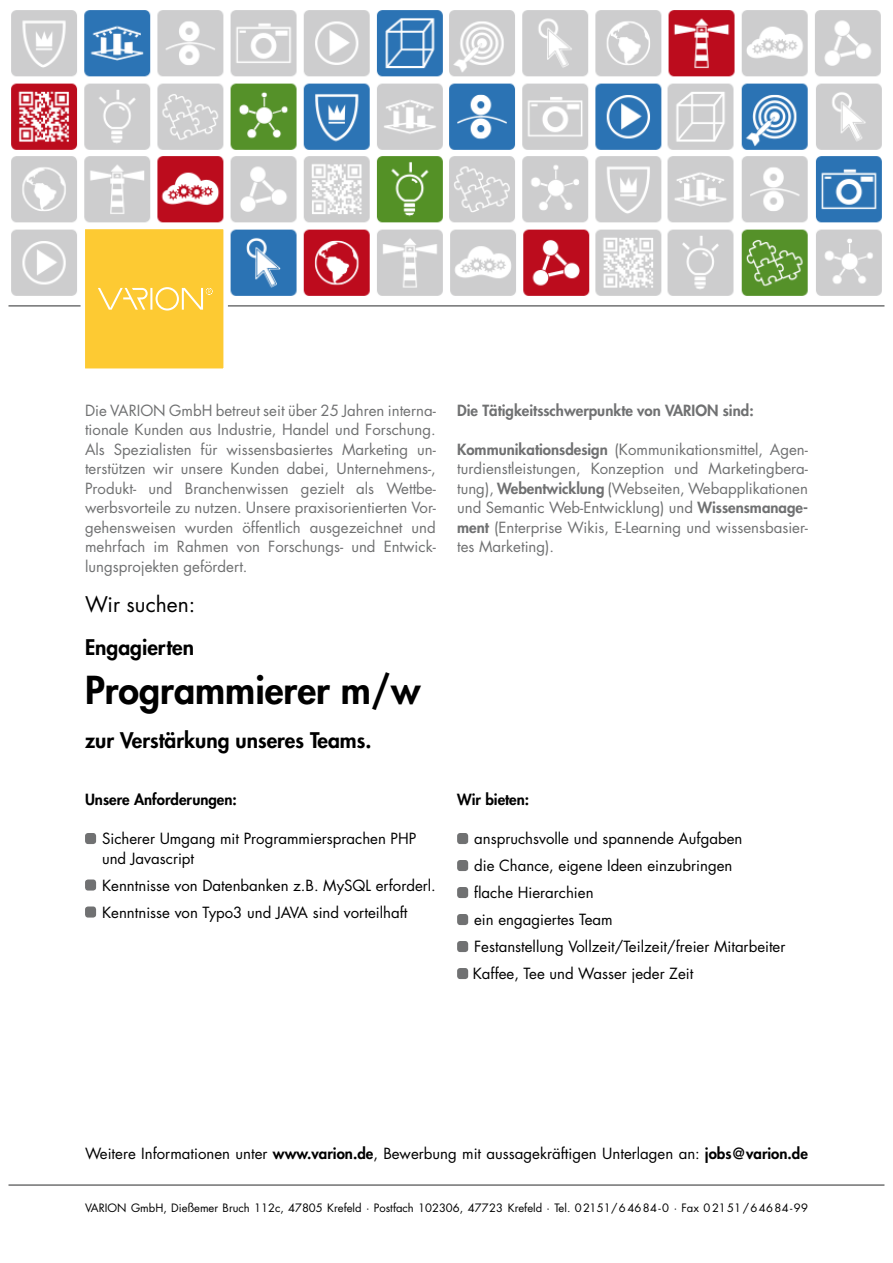
<style>
.page{position:relative;width:893px;height:1263px;background:#fff}
.page>*{position:absolute;margin:0;border:0;box-sizing:border-box;transform-origin:0 0}
.t1{font:800 37.5px "Futura LT";color:#000}
.t2{font:800 21px "Futura LT";color:#000}
.t3{font:21px "Futura LT";color:#000}
.t4{font:15px/19.5px "Futura LT";color:#707172;text-align:justify}
.t5{font:15px/27px "Futura LT";color:#000}
.t6{font:800 15px "Futura LT";color:#707172}
.t7{font:800 15px "Futura LT";color:#000}
.t8{font:11.25px "Futura LT";color:#000}
.s1{font-weight:800}
</style>
<div class="page">
<hr style="left:9px;top:305px;width:875px;height:2px;background:#707172">
<img style="left:11px;top:10px;width:871px;height:286px">
<hr style="left:9px;top:1184px;width:875px;height:2px;background:#707172">
<div style="left:85px;top:833px;width:11px;height:11px;background:#707172;border-radius:3px"></div>
<div style="left:85px;top:879px;width:11px;height:11px;background:#707172;border-radius:3px"></div>
<div style="left:85px;top:906px;width:11px;height:11px;background:#707172;border-radius:3px"></div>
<div style="left:457px;top:833px;width:11px;height:11px;background:#707172;border-radius:3px"></div>
<div style="left:457px;top:860px;width:11px;height:11px;background:#707172;border-radius:3px"></div>
<div style="left:457px;top:887px;width:11px;height:11px;background:#707172;border-radius:3px"></div>
<div style="left:457px;top:914px;width:11px;height:11px;background:#707172;border-radius:3px"></div>
<div style="left:457px;top:941px;width:11px;height:11px;background:#707172;border-radius:3px"></div>
<div style="left:457px;top:968px;width:11px;height:11px;background:#707172;border-radius:3px"></div>
<svg style="left:78px;top:222px;width:152px;height:147px;background:#fdd254"></svg>
<p class="t4" style="left:85px;top:400px;width:352px">Die VARION GmbH betreut seit über 25 Jahren interna&shy;tionale Kunden aus Industrie, Handel und Forschung.<br>Als Spezialisten für wissensbasiertes Marketing un&shy;terstützen wir unsere Kunden dabei, Unternehmens-, Produkt- und Branchenwissen gezielt als Wettbe&shy;werbsvorteile zu nutzen. Unsere praxisorientierten Vor&shy;gehensweisen wurden öffentlich ausgezeichnet und mehrfach im Rahmen von Forschungs- und Entwick&shy;lungsprojekten gefördert.</p>
<p class="t6" style="left:457px;top:400px;width:298px">Die Tätigkeitsschwerpunkte von VARION sind:</p>
<p class="t4" style="left:457px;top:440px;width:352px"><span class="s1">Kommunikationsdesign</span> (Kommunikationsmittel, Agen&shy;turdienstleistungen, Konzeption und Marketingbera&shy;tung), <span class="s1">Webentwicklung</span> (Webseiten, Webapplikationen und Semantic Web-Entwicklung) und <span class="s1">Wissensmanage&shy;ment</span> (Enterprise Wikis, E-Learning und wissensbasier&shy;tes Marketing).</p>
<h2 class="t3" style="left:85px;top:591px;width:112px">Wir suchen:</h2>
<h2 class="t2" style="left:85px;top:633px;width:111px">Engagierten</h2>
<h1 class="t1" style="left:85px;top:665px;width:337px">Programmierer m/w</h1>
<h2 class="t2" style="left:85px;top:727px;width:288px">zur Verstärkung unseres Teams.</h2>
<p class="t7" style="left:85px;top:789px;width:153px">Unsere Anforderungen:</p>
<p class="t5" style="left:102px;top:829px;width:316px;line-height:19.5px">Sicherer Umgang mit Programmiersprachen PHP und Javascript</p>
<p class="t5" style="left:102px;top:872px;width:335px">Kenntnisse von Datenbanken z.B. MySQL erforderl.<br>Kenntnisse von Typo3 und JAVA sind vorteilhaft</p>
<p class="t7" style="left:457px;top:789px;width:74px">Wir bieten:</p>
<p class="t5" style="left:473px;top:825px;width:314px">anspruchsvolle und spannende Aufgaben<br>die Chance, eigene Ideen einzubringen<br>flache Hierarchien<br>ein engagiertes Team<br>Festanstellung Vollzeit/Teilzeit/freier Mitarbeiter Kaffee, Tee und Wasser jeder Zeit</p>
<p class="t5" style="left:85px;top:1140px;width:724px">Weitere Informationen unter <span class="s1">www.varion.de</span>, Bewerbung mit aussagekräftigen Unterlagen an: <span class="s1">jobs@varion.de</span></p>
<p class="t8" style="left:85px;top:1201px;width:724px">VARION GmbH, Dießemer Bruch 112c, 47805 Krefeld · Postfach 102306, 47723 Krefeld · Tel. 02151/64684-0 · Fax 0 2151/64684-99</p>
</div>
